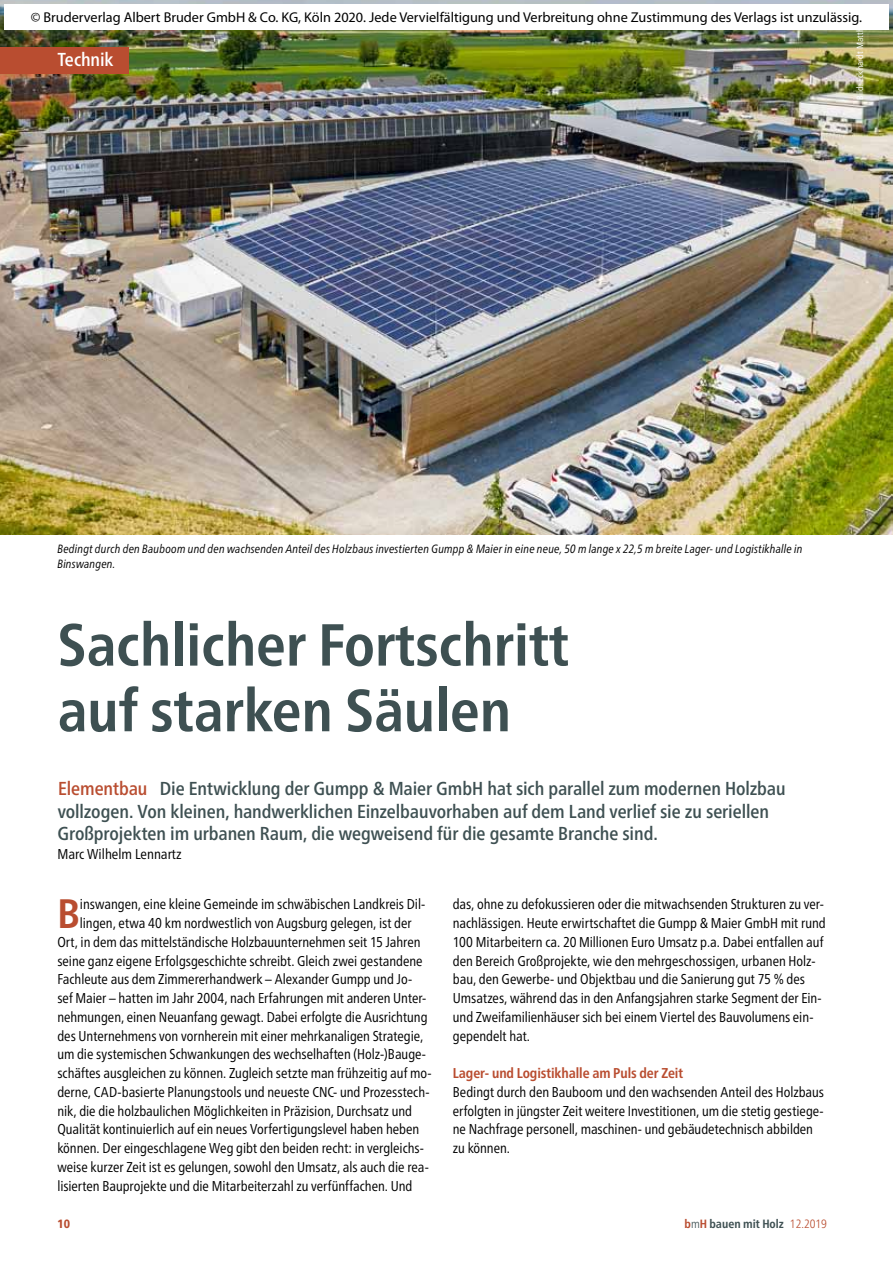
<style>
.page{position:relative;width:893px;height:1263px;background:#fff}
.page>*{position:absolute;margin:0;border:0;box-sizing:border-box;transform-origin:0 0}
.t1{font:700 condensed 59.25px/65.7px "Frutiger Neue LT Pro";color:#3e5052}
.t2{font:700 condensed 41.1px "Frutiger Neue LT Pro";color:#b94d30}
.t3{font:500 condensed 18.75px/22.5px "Frutiger Neue LT Pro";letter-spacing:-.005em;color:#3e5052}
.t4{font:500 condensed 18.75px "Frutiger Neue LT Pro";letter-spacing:-.01em;color:#fff}
.t5{font:condensed 14.25px/18.8px "Frutiger Neue LT Pro";letter-spacing:-.005em;color:#000}
.t6{font:14.25px "Myriad Pro";color:#000}
.t7{font:700 condensed 14.25px "Frutiger Neue LT Pro";letter-spacing:-.005em;color:#b94d30}
.t8{font:italic condensed 12px/15px "Frutiger Neue LT Pro";letter-spacing:.015em;color:#000}
.t9{font:700 condensed 12px "Frutiger Neue LT Pro";color:#3e5052}
.t10{font:800 condensed 12px "Frutiger Neue LT Pro";color:#b94d30}
.t11{font:condensed 9px "Frutiger Neue LT Pro";letter-spacing:.02em;color:#fff}
.s1{color:#b94d30}
.s2{font-weight:300}
.s3{font-weight:300;color:#b94d30}
</style>
<div class="page">
<img style="left:0;top:0;width:893px;height:534px">
<div style="left:0;top:47px;width:128px;height:26px;background:#b94d30"></div>
<div style="left:4px;top:4px;width:885px;height:26px;background:#fff"></div>
<p class="t6" style="left:31px;top:9px;width:833px">© Bruderverlag Albert Bruder GmbH &amp; Co. KG, Köln 2020. Jede Vervielfältigung und Verbreitung ohne Zustimmung des Verlags ist unzulässig.</p>
<p class="t11" style="left:855px;top:100px;width:86px;rotate:-90deg">Bild: Eckhardt Matthäus</p>
<h3 class="t4" style="left:57px;top:48px;width:57px">Technik</h3>
<p class="t8" style="left:57px;top:541px;width:746px">Bedingt durch den Bauboom und den wachsenden Anteil des Holzbaus investierten Gumpp &amp; Maier in eine neue, 50 m lange x 22,5 m breite Lager- und Logistikhalle in<br>Binswangen.</p>
<h1 class="t1" style="left:57px;top:612px;width:513px">Sachlicher Fortschritt auf starken Säulen</h1>
<p class="t3" style="left:57px;top:777px;width:730px"><span class="s1">Elementbau</span> Die Entwicklung der Gumpp &amp; Maier GmbH hat sich parallel zum modernen Holzbau vollzogen. Von kleinen, handwerklichen Einzelbauvorhaben auf dem Land verlief sie zu seriellen<br>Großprojekten im urbanen Raum, die wegweisend für die gesamte Branche sind.</p>
<p class="t5" style="left:57px;top:845px;width:126px">Marc Wilhelm Lennartz</p>
<h2 class="t2" style="left:57px;top:889px;width:24px">B</h2>
<p class="t5" style="left:80px;top:895px;width:347px">inswangen, eine kleine Gemeinde im schwäbischen Landkreis Dil-</p>
<p class="t5" style="left:80px;top:914px;width:333px">lingen, etwa 40 km nordwestlich von Augsburg gelegen, ist der</p>
<p class="t5" style="left:57px;top:932px;width:365px">Ort, in dem das mittelständische Holzbauunternehmen seit 15 Jahren</p>
<p class="t5" style="left:57px;top:951px;width:367px">seine ganz eigene Erfolgsgeschichte schreibt. Gleich zwei gestandene</p>
<p class="t5" style="left:57px;top:970px;width:356px">Fachleute aus dem Zimmererhandwerk – Alexander Gumpp und Jo-</p>
<p class="t5" style="left:57px;top:989px;width:370px">sef Maier – hatten im Jahr 2004, nach Erfahrungen mit anderen Unter-</p>
<p class="t5" style="left:57px;top:1007px;width:372px">nehmungen, einen Neuanfang gewagt. Dabei erfolgte die Ausrichtung</p>
<p class="t5" style="left:57px;top:1026px;width:367px">des Unternehmens von vornherein mit einer mehrkanaligen Strategie,</p>
<p class="t5" style="left:57px;top:1045px;width:370px">um die systemischen Schwankungen des wechselhaften (Holz-)Bauge-</p>
<p class="t5" style="left:57px;top:1064px;width:376px">schäftes ausgleichen zu können. Zugleich setzte man frühzeitig auf mo-</p>
<p class="t5" style="left:57px;top:1082px;width:374px">derne, CAD-basierte Planungstools und neueste CNC- und Prozesstech-</p>
<p class="t5" style="left:57px;top:1101px;width:356px">nik, die die holzbaulichen Möglichkeiten in Präzision, Durchsatz und</p>
<p class="t5" style="left:57px;top:1120px;width:363px">Qualität kontinuierlich auf ein neues Vorfertigungslevel haben heben</p>
<p class="t5" style="left:57px;top:1139px;width:368px">können. Der eingeschlagene Weg gibt den beiden recht: in vergleichs-</p>
<p class="t5" style="left:57px;top:1157px;width:373px">weise kurzer Zeit ist es gelungen, sowohl den Umsatz, als auch die rea-</p>
<p class="t5" style="left:57px;top:1176px;width:356px">lisierten Bauprojekte und die Mitarbeiterzahl zu verfünffachen. Und</p>
<p class="t5" style="left:453px;top:895px;width:374px">das, ohne zu defokussieren oder die mitwachsenden Strukturen zu ver&shy;nachlässigen. Heute erwirtschaftet die Gumpp &amp; Maier GmbH mit rund 100 Mitarbeitern ca. 20 Millionen Euro Umsatz p.a. Dabei entfallen auf den Bereich Großprojekte, wie den mehrgeschossigen, urbanen Holz&shy;bau, den Gewerbe- und Objektbau und die Sanierung gut 75 % des Umsatzes, während das in den Anfangsjahren starke Segment der Ein&shy;und Zweifamilienhäuser sich bei einem Viertel des Bauvolumens ein&shy;gependelt hat.</p>
<p class="t7" style="left:453px;top:1065px;width:232px">Lager- und Logistikhalle am Puls der Zeit</p>
<p class="t5" style="left:453px;top:1082px;width:373px">Bedingt durch den Bauboom und den wachsenden Anteil des Holzbaus erfolgten in jüngster Zeit weitere Investitionen, um die stetig gestiege&shy;ne Nachfrage personell, maschinen- und gebäudetechnisch abbilden zu können.</p>
<p class="t10" style="left:57px;top:1217px;width:14px">10</p>
<p class="t9" style="left:684px;top:1217px;width:144px"><span class="s1">b</span><span class="s2">m</span><span class="s1">H</span> bauen mit Holz <span class="s3">12.2019</span></p>
</div>
